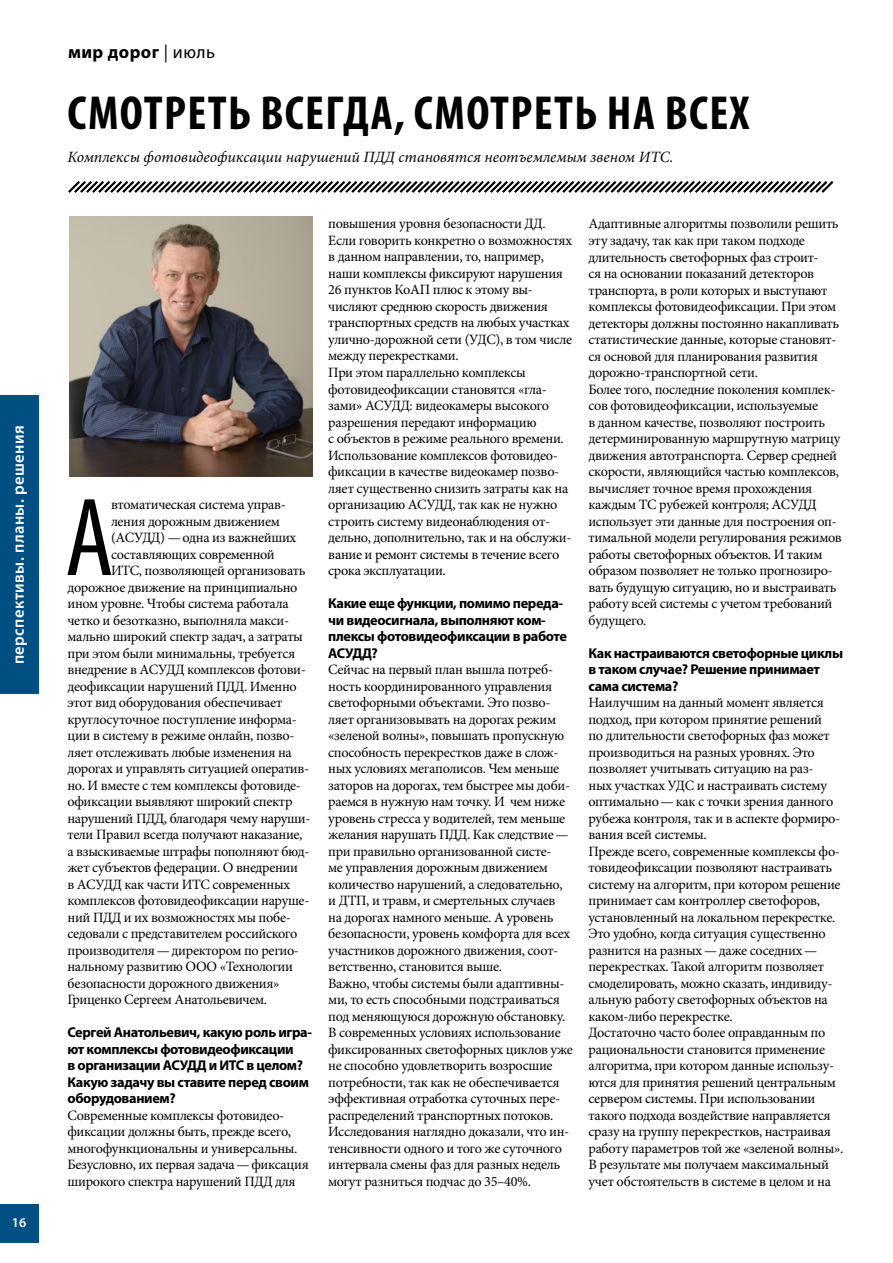
<style>
.page{position:relative;width:893px;height:1263px;background:#fff}
.page>*{position:absolute;margin:0;border:0;box-sizing:border-box;transform-origin:0 0}
.t1{font:condensed 112.2px "Myriad Pro";color:#000}
.t2{font:700 condensed 48px "Myriad Pro";letter-spacing:.03em;color:#000}
.t3{font:700 18px "Myriad Pro";letter-spacing:.025em;color:#000}
.t4{font:600 16.5px "Myriad Pro";letter-spacing:.025em;color:#fff}
.t5{font:italic 15.75px "Minion Pro";color:#000}
.t6{font:14.25px/16.5px "Minion Pro";letter-spacing:-.025em;color:#000}
.t7{font:700 14.25px/16.5px "Myriad Pro";letter-spacing:-.025em;color:#000}
.t8{font:600 13.5px "Myriad Pro";color:#fff}
.s1{font-weight:400}
</style>
<div class="page">
<div style="left:0;top:1204px;width:38px;height:39px;background:#004f83"></div>
<div style="left:0;top:395px;width:38px;height:299px;background:#004f83"></div>
<svg style="left:68px;top:181px;width:766px;height:12px"></svg>
<img style="left:70px;top:216px;width:243px;height:260px">
<p class="t4" style="left:8px;top:664px;width:240px;rotate:-90deg">перспективы. планы. решения</p>
<p class="t8" style="left:12px;top:1213px;width:16px">16</p>
<p class="t3" style="left:68px;top:40px;width:149px">мир дорог <span class="s1">| июль</span></p>
<h2 class="t2" style="left:68px;top:83px;width:683px">Смотреть всегда, смотреть на всех</h2>
<p class="t5" style="left:68px;top:147px;width:608px">Комплексы фотовидеофиксации нарушений ПДД становятся неотъемлемым звеном ИТС.</p>
<h1 class="t1" style="left:65px;top:470px;width:50px">А</h1>
<p class="t6" style="left:111px;top:496px;width:176px">втоматическая система управ-</p>
<p class="t6" style="left:111px;top:513px;width:170px">ления дорожным движением</p>
<p class="t6" style="left:111px;top:529px;width:187px">(АСУДД) —одна из важнейших</p>
<p class="t6" style="left:111px;top:546px;width:165px">составляющих современной</p>
<p class="t6" style="left:111px;top:562px;width:196px">ИТС, позволяющей организовать</p>
<p class="t6" style="left:68px;top:579px;width:231px">дорожное движение на принципиально</p>
<p class="t6" style="left:68px;top:595px;width:223px">ином уровне. Чтобы система работала</p>
<p class="t6" style="left:68px;top:612px;width:223px">четко и безотказно, выполняла макси-</p>
<p class="t6" style="left:68px;top:628px;width:237px">мально широкий спектр задач, а затраты</p>
<p class="t6" style="left:68px;top:645px;width:229px">при этом были минимальны, требуется</p>
<p class="t6" style="left:68px;top:661px;width:240px">внедрение в АСУДД комплексов фотови-</p>
<p class="t6" style="left:68px;top:678px;width:231px">деофиксации нарушений ПДД. Именно</p>
<p class="t6" style="left:68px;top:694px;width:216px">этот вид оборудования обеспечивает</p>
<p class="t6" style="left:68px;top:711px;width:231px">круглосуточное поступление информа-</p>
<p class="t6" style="left:68px;top:727px;width:229px">ции в систему в режиме онлайн, позво-</p>
<p class="t6" style="left:68px;top:744px;width:226px">ляет отслеживать любые изменения на</p>
<p class="t6" style="left:68px;top:760px;width:243px">дорогах и управлять ситуацией оператив-</p>
<p class="t6" style="left:68px;top:777px;width:235px">но. И вместе с тем комплексы фотовиде-</p>
<p class="t6" style="left:68px;top:793px;width:227px">офиксации выявляют широкий спектр</p>
<p class="t6" style="left:68px;top:810px;width:245px">нарушений ПДД, благодаря чему наруши-</p>
<p class="t6" style="left:68px;top:826px;width:237px">тели Правил всегда получают наказание,</p>
<p class="t6" style="left:68px;top:843px;width:244px">а взыскиваемые штрафы пополняют бюд-</p>
<p class="t6" style="left:68px;top:859px;width:232px">жет субъектов федерации. О внедрении</p>
<p class="t6" style="left:68px;top:876px;width:224px">в АСУДД как части ИТС современных</p>
<p class="t6" style="left:68px;top:892px;width:243px">комплексов фотовидеофиксации наруше-</p>
<p class="t6" style="left:68px;top:909px;width:225px">ний ПДД и их возможностях мы побе-</p>
<p class="t6" style="left:68px;top:925px;width:232px">седовали с представителем российского</p>
<p class="t6" style="left:68px;top:942px;width:233px">производителя—директором по регио-</p>
<p class="t6" style="left:67px;top:958px;width:227px">нальному развитию ООО «Технологии</p>
<p class="t6" style="left:67px;top:975px;width:214px">безопасности дорожного движения»</p>
<p class="t6" style="left:67px;top:991px;width:201px">Гриценко Сергеем Анатольевичем.</p>
<p class="t7" style="left:67px;top:1023px;width:246px">Сергей Анатольевич, какую роль игра&shy;ют комплексы фотовидеофиксации<br>в организации АСУДД и ИТС в целом?<br>Какую задачу вы ставите перед своим оборудованием?</p>
<p class="t6" style="left:67px;top:1107px;width:243px">Современные комплексы фотовидео&shy;фиксации должны быть, прежде всего, многофункциональны и универсальны.<br>Безусловно, их первая задача—фиксация широкого спектра нарушений ПДД для</p>
<p class="t6" style="left:328px;top:216px;width:245px">повышения уровня безопасности ДД.<br>Если говорить конкретно о возможностях в данном направлении, то, например, наши комплексы фиксируют нарушения 26 пунктов КоАП плюс к этому вы&shy;числяют среднюю скорость движения транспортных средств на любых участках улично-дорожной сети (УДС), в том числе между перекрестками.<br>При этом параллельно комплексы фотовидеофиксации становятся «гла&shy;зами» АСУДД: видеокамеры высокого разрешения передают информацию<br>с объектов в режиме реального времени.<br>Использование комплексов фотовидео&shy;фиксации в качестве видеокамер позво&shy;ляет существенно снизить затраты как на организацию АСУДД, так как не нужно строить систему видеонаблюдения от&shy;дельно, дополнительно, так и на обслужи&shy;вание и ремонт системы в течение всего срока эксплуатации.</p>
<p class="t7" style="left:328px;top:594px;width:240px">Какие еще функции, помимо переда&shy;чи видеосигнала, выполняют ком&shy;плексы фотовидеофиксации в работе<br>АСУДД?</p>
<p class="t6" style="left:328px;top:661px;width:246px">Сейчас на первый план вышла потреб&shy;ность координированного управления светофорными объектами. Это позво&shy;ляет организовывать на дорогах режим «зеленой волны», повышать пропускную способность перекрестков даже в слож&shy;ных условиях мегаполисов. Чем меньше заторов на дорогах, тем быстрее мы доби&shy;раемся в нужную нам точку. И чем ниже уровень стресса у водителей, тем меньше желания нарушать ПДД. Как следствие— при правильно организованной систе-<br>ме управления дорожным движением количество нарушений, а следовательно, и ДТП, и травм, и смертельных случаев<br>на дорогах намного меньше. А уровень безопасности, уровень комфорта для всех участников дорожного движения, соот&shy;ветственно, становится выше.<br>Важно, чтобы системы были адаптивны&shy;ми, то есть способными подстраиваться под меняющуюся дорожную обстановку.<br>В современных условиях использование фиксированных светофорных циклов уже не способно удовлетворить возросшие потребности, так как не обеспечивается эффективная отработка суточных пере&shy;распределений транспортных потоков.<br>Исследования наглядно доказали, что ин&shy;тенсивности одного и того же суточного интервала смены фаз для разных недель могут разниться подчас до 35–40%.</p>
<p class="t6" style="left:588px;top:216px;width:255px">Адаптивные алгоритмы позволили решить эту задачу, так как при таком подходе длительность светофорных фаз строит-<br>ся на основании показаний детекторов транспорта, в роли которых и выступают комплексы фотовидеофиксации. При этом детекторы должны постоянно накапливать статистические данные, которые становят&shy;ся основой для планирования развития дорожно-транспортной сети.<br>Более того, последние поколения комплек&shy;сов фотовидеофиксации, используемые<br>в данном качестве, позволяют построить детерминированную маршрутную матрицу движения автотранспорта. Сервер средней скорости, являющийся частью комплексов, вычисляет точное время прохождения каждым ТС рубежей контроля; АСУДД использует эти данные для построения оп&shy;тимальной модели регулирования режимов работы светофорных объектов. И таким образом позволяет не только прогнозиро&shy;вать будущую ситуацию, но и выстраивать работу всей системы с учетом требований будущего.</p>
<p class="t7" style="left:588px;top:644px;width:256px">Как настраиваются светофорные циклы в таком случае? Решение принимает сама система?</p>
<p class="t6" style="left:588px;top:694px;width:256px">Наилучшим на данный момент является подход, при котором принятие решений<br>по длительности светофорных фаз может производиться на разных уровнях. Это позволяет учитывать ситуацию на раз-<br>ных участках УДС и настраивать систему оптимально—как с точки зрения данного рубежа контроля, так и в аспекте формиро&shy;вания всей системы.<br>Прежде всего, современные комплексы фо&shy;товидеофиксации позволяют настраивать систему на алгоритм, при котором решение принимает сам контроллер светофоров, установленный на локальном перекрестке.<br>Это удобно, когда ситуация существенно разнится на разных—даже соседних— перекрестках. Такой алгоритм позволяет смоделировать, можно сказать, индивиду&shy;альную работу светофорных объектов на каком-либо перекрестке.<br>Достаточно часто более оправданным по рациональности становится применение алгоритма, при котором данные использу&shy;ются для принятия решений центральным сервером системы. При использовании такого подхода воздействие направляется сразу на группу перекрестков, настраивая работу параметров той же «зеленой волны».<br>В результате мы получаем максимальный учет обстоятельств в системе в целом и на</p>
</div>
